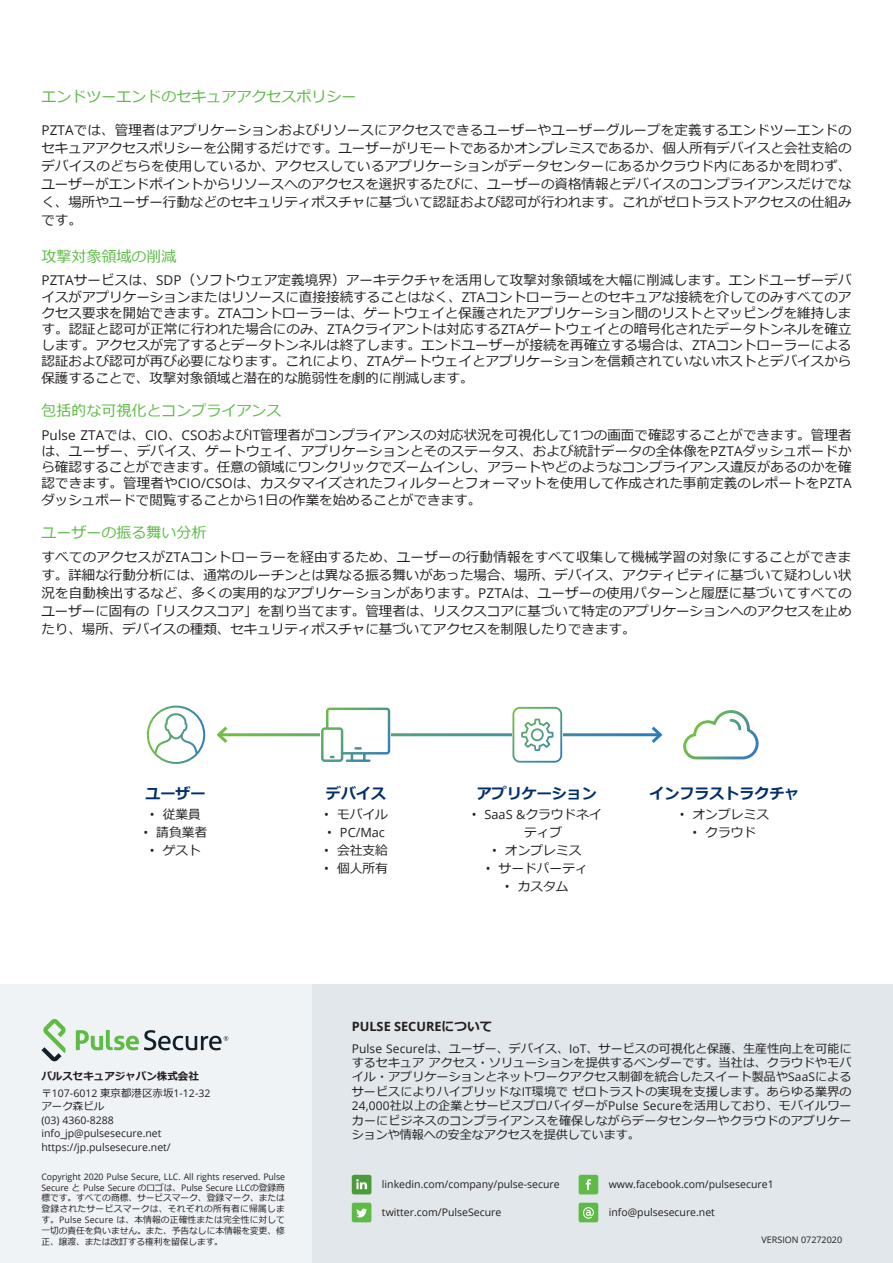
<style>
.page{position:relative;width:893px;height:1263px;background:#fff}
.page>*{position:absolute;margin:0;border:0;box-sizing:border-box;transform-origin:0 0}
.t1{font:15px "Meiryo";color:#5dbb46}
.t2{font:700 15px "Meiryo";color:#00306d}
.t3{font:13.5px/16.2px "Meiryo";color:#231f20;text-align:justify}
.t4{font:13.5px "Open Sans";color:#231f20}
.t5{font:12.75px/18px "Meiryo";color:#231f20}
.t6{font:700 12.75px "Open Sans";color:#231f20}
.t7{font:12.75px "Open Sans";color:#231f20}
.t8{font:12px/14.4px "Meiryo";color:#231f20;text-align:justify}
.t9{font:10.5px "Open Sans";color:#231f20}
.t10{font:700 10.5px "Meiryo";color:#231f20}
.t11{font:10.5px "Meiryo";color:#231f20}
.t12{font:9px/10.8px "Meiryo";letter-spacing:-.005em;color:#231f20;text-align:justify}
.t13{font:9px "Open Sans";color:#231f20}
.s1{font-family:"Open Sans"}
.s2{font-family:"Meiryo"}
</style>
<div class="page">
<svg style="left:216px;top:726px;width:15px;height:17px"></svg>
<svg style="left:648px;top:726px;width:15px;height:17px"></svg>
<svg style="left:146px;top:705px;width:60px;height:59px"></svg>
<svg style="left:328px;top:707px;width:63px;height:45px"></svg>
<svg style="left:321px;top:708px;width:69px;height:54px"></svg>
<svg style="left:519px;top:706px;width:44px;height:51px"></svg>
<svg style="left:512px;top:707px;width:50px;height:56px"></svg>
<svg style="left:693px;top:759px;width:53px;height:1px"></svg>
<svg style="left:683px;top:710px;width:76px;height:49px"></svg>
<div style="left:311px;top:984px;width:582px;height:279px;background:#e1e7ea"></div>
<div style="left:0;top:984px;width:311px;height:279px;background:#f0f3f6"></div>
<svg style="left:41px;top:1019px;width:25px;height:42px"></svg>
<svg style="left:76px;top:1030px;width:152px;height:20px"></svg>
<div style="left:352px;top:1203px;width:19px;height:19px;background:#5dbb46;border-radius:2px"></div>
<svg style="left:356px;top:1208px;width:11px;height:9px"></svg>
<div style="left:579px;top:1175px;width:19px;height:19px;background:#5dbb46;border-radius:2px"></div>
<svg style="left:586px;top:1179px;width:5px;height:11px"></svg>
<div style="left:352px;top:1175px;width:19px;height:19px;background:#4a9c39;border-radius:2px"></div>
<svg style="left:356px;top:1179px;width:11px;height:10px"></svg>
<div style="left:579px;top:1203px;width:19px;height:19px;background:#5dbb46;border-radius:2px"></div>
<svg style="left:583px;top:1207px;width:11px;height:12px"></svg>
<p class="t1" style="left:41px;top:86px;width:317px">エンドツーエンドのセキュアアクセスポリシー</p>
<p class="t3" style="left:41px;top:121px;width:812px;line-height:18px"><span class="s1">PZTA</span>では、管理者はアプリケーションおよびリソースにアクセスできるユーザーやユーザーグループを定義するエンドツーエンドのセキュアアクセスポリシーを公開するだけです。ユーザーがリモートであるかオンプレミスであるか、個人所有デバイスと会社支給のデバイスのどちらを使用しているか、アクセスしているアプリケーションがデータセンターにあるかクラウド内にあるかを問わず、ユーザーがエンドポイントからリソースへのアクセスを選択するたびに、ユーザーの資格情報とデバイスのコンプライアンスだけでなく、場所やユーザー行動などのセキュリティポスチャに基づいて認証および認可が行われます。これがゼロトラストアクセスの仕組みです。</p>
<p class="t1" style="left:41px;top:246px;width:137px">攻撃対象領域の削減</p>
<p class="t3" style="left:41px;top:273px;width:812px"><span class="s1">PZTA</span>サービスは、<span class="s1">SDP</span>（ソフトウェア定義境界）アーキテクチャを活用して攻撃対象領域を大幅に削減します。エンドユーザーデバイスがアプリケーションまたはリソースに直接接続することはなく、<span class="s1">ZTA</span>コントローラーとのセキュアな接続を介してのみすべてのアクセス要求を開始できます。<span class="s1">ZTA</span>コントローラーは、ゲートウェイと保護されたアプリケーション間のリストとマッピングを維持します。認証と認可が正常に行われた場合にのみ、<span class="s1">ZTA</span>クライアントは対応する<span class="s1">ZTA</span>ゲートウェイとの暗号化されたデータトンネルを確立します。アクセスが完了するとデータトンネルは終了します。エンドユーザーが接続を再確立する場合は、<span class="s1">ZTA</span>コントローラーによる認証および認可が再び必要になります。これにより、<span class="s1">ZTA</span>ゲートウェイとアプリケーションを信頼されていないホストとデバイスから保護することで、攻撃対象領域と潜在的な脆弱性を劇的に削減します。</p>
<p class="t1" style="left:41px;top:400px;width:241px">包括的な可視化とコンプライアンス</p>
<p class="t3" style="left:41px;top:427px;width:812px"><span class="s1">Pulse ZTA</span>では、<span class="s1">CIO</span>、<span class="s1">CSO</span>および<span class="s1">IT</span>管理者がコンプライアンスの対応状況を可視化して<span class="s1">1</span>つの画面で確認することができます。管理者は、ユーザー、デバイス、ゲートウェイ、アプリケーションとそのステータス、および統計データの全体像を<span class="s1">PZTA</span>ダッシュボードから確認することができます。任意の領域にワンクリックでズームインし、アラートやどのようなコンプライアンス違反があるのかを確認できます。管理者や<span class="s1">CIO/CSO</span>は、カスタマイズされたフィルターとフォーマットを使用して作成された事前定義のレポートを<span class="s1">PZTA</span>ダッシュボードで閲覧することから<span class="s1">1</span>日の作業を始めることができます。</p>
<p class="t1" style="left:41px;top:522px;width:166px">ユーザーの振る舞い分析</p>
<p class="t3" style="left:41px;top:548px;width:812px;line-height:18px">すべてのアクセスが<span class="s1">ZTA</span>コントローラーを経由するため、ユーザーの行動情報をすべて収集して機械学習の対象にすることができます。詳細な行動分析には、通常のルーチンとは異なる振る舞いがあった場合、場所、デバイス、アクティビティに基づいて疑わしい状況を自動検出するなど、多くの実用的なアプリケーションがあります。<span class="s1">PZTA</span>は、ユーザーの使用パターンと履歴に基づいてすべてのユーザーに固有の「リスクスコア」を割り当てます。管理者は、リスクスコアに基づいて特定のアプリケーションへのアクセスを止めたり、場所、デバイスの種類、セキュリティポスチャに基づいてアクセスを制限したりできます。</p>
<p class="t2" style="left:145px;top:783px;width:61px">ユーザー</p>
<p class="t5" style="left:150px;top:806px;width:53px"><span class="s1">•</span> 従業員</p>
<p class="t5" style="left:144px;top:824px;width:65px"><span class="s1">•</span> 請負業者</p>
<p class="t5" style="left:150px;top:842px;width:53px"><span class="s1">•</span> ゲスト</p>
<p class="t2" style="left:326px;top:783px;width:61px">デバイス</p>
<p class="t5" style="left:324px;top:806px;width:65px"><span class="s1">•</span> モバイル</p>
<p class="t7" style="left:327px;top:824px;width:59px">• PC/Mac</p>
<p class="t5" style="left:324px;top:842px;width:65px"><span class="s1">•</span> 会社支給</p>
<p class="t5" style="left:324px;top:860px;width:65px"><span class="s1">•</span> 個人所有</p>
<p class="t2" style="left:477px;top:783px;width:121px">アプリケーション</p>
<p class="t5" style="left:524px;top:806px;width:79px;text-indent:-52px"><span class="s1">• SaaS &amp;</span>クラウドネイティブ</p>
<p class="t5" style="left:492px;top:842px;width:91px"><span class="s1">•</span> オンプレミス</p>
<p class="t5" style="left:486px;top:860px;width:104px"><span class="s1">•</span> サードパーティ</p>
<p class="t5" style="left:505px;top:878px;width:65px"><span class="s1">•</span> カスタム</p>
<p class="t2" style="left:649px;top:783px;width:152px">インフラストラクチャ</p>
<p class="t5" style="left:680px;top:806px;width:91px"><span class="s1">•</span> オンプレミス</p>
<p class="t5" style="left:693px;top:824px;width:65px"><span class="s1">•</span> クラウド</p>
<p class="t10" style="left:41px;top:1068px;width:159px">パルスセキュアジャパン株式会社</p>
<p class="t9" style="left:41px;top:1085px;width:170px"><span class="s2">〒</span>107-6012 <span class="s2">東京都港区赤坂</span>1-12-32</p>
<p class="t11" style="left:41px;top:1099px;width:65px">アーク森ビル</p>
<p class="t9" style="left:41px;top:1112px;width:74px">(03) 4360-8288</p>
<p class="t9" style="left:41px;top:1126px;width:122px">info_jp@pulsesecure.net</p>
<p class="t9" style="left:41px;top:1139px;width:131px">https://jp.pulsesecure.net/</p>
<p class="t12" style="left:41px;top:1171px;width:245px"><span class="s1">Copyright 2020 Pulse Secure, LLC. All rights reserved. Pulse Secure</span> と <span class="s1">Pulse Secure</span> のロゴは、<span class="s1">Pulse Secure LLC</span>の登録商標です。すべての商標、サービスマーク、登録マーク、または登録されたサービスマークは、それぞれの所有者に帰属します。<span class="s1">Pulse Secure</span> は、本情報の正確性または完全性に対して一切の責任を負いません。また、予告なしに本情報を変更、修正、譲渡、または改訂する権利を留保します。</p>
<p class="t4" style="left:41px;top:1227px;width:137px">www.pulsesecure.net</p>
<p class="t6" style="left:352px;top:1017px;width:142px">PULSE SECURE<span class="s2">について</span></p>
<p class="t8" style="left:352px;top:1041px;width:501px"><span class="s1">Pulse Secure</span>は、ユーザー、デバイス、<span class="s1">IoT</span>、サービスの可視化と保護、生産性向上を可能にするセキュアアクセス・ソリューションを提供するベンダーです。当社は、クラウドやモバイル・アプリケーションとネットワークアクセス制御を統合したスイート製品や<span class="s1">SaaS</span>によるサービスによりハイブリッドな<span class="s1">IT</span>環境でゼロトラストの実現を支援します。あらゆる業界の<span class="s1">24,000</span>社以上の企業とサービスプロバイダーが<span class="s1">Pulse Secure</span>を活用しており、モバイルワーカーにビジネスのコンプライアンスを確保しながらデータセンターやクラウドのアプリケーションや情報への安全なアクセスを提供しています。</p>
<p class="t9" style="left:382px;top:1177px;width:179px">linkedin.com/company/pulse-secure</p>
<p class="t9" style="left:382px;top:1205px;width:121px">twitter.com/PulseSecure</p>
<p class="t9" style="left:609px;top:1177px;width:166px">www.facebook.com/pulsesecure1</p>
<p class="t9" style="left:609px;top:1205px;width:108px">info@pulsesecure.net</p>
<p class="t13" style="left:761px;top:1234px;width:82px">VERSION 07272020</p>
</div>
